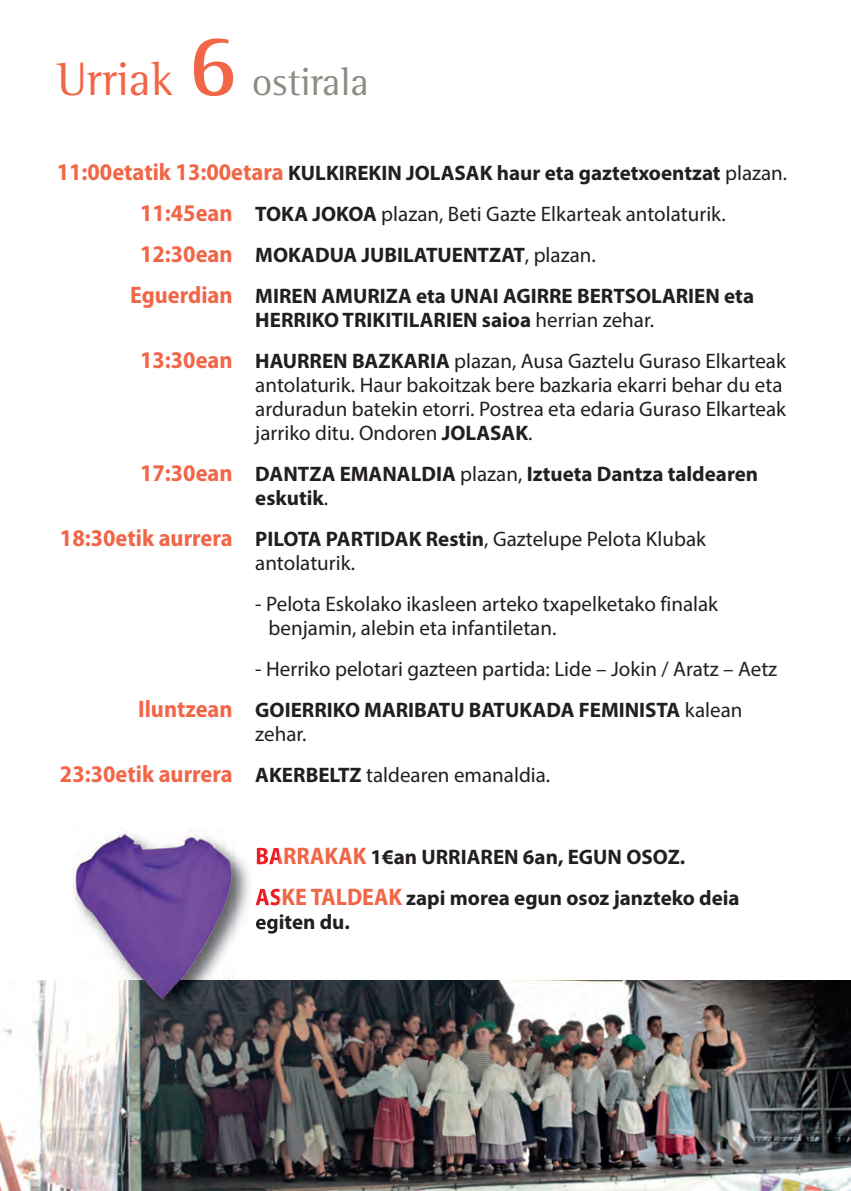
<style>
.page{position:relative;width:851px;height:1191px;background:#fff}
.page>*{position:absolute;margin:0;border:0;box-sizing:border-box;transform-origin:0 0}
.t1{font:48px "Rotis Semi Serif Std";color:#f26648}
.t2{font:40px "Rotis Semi Serif Std";color:#8a8d82}
.t3{font:21px/24px "Myriad Pro";color:#231f20}
.t4{font:700 21px/24px "Myriad Pro";color:#231f20}
.s1{font-weight:700;font-size:90px}
.s2{font-stretch:semi-condensed;font-size:24px;color:#f26648}
.s3{font-weight:400}
.s4{font-weight:700;font-stretch:semi-condensed;font-size:24px;color:#f26648}
.s5{font-weight:700}
</style>
<div class="page">
<img style="left:0;top:980px;width:850px;height:211px">
<img style="left:65px;top:847px;width:214px;height:186px">
<img style="left:257px;top:848px;width:22px;height:16px">
<img style="left:255px;top:888px;width:24px;height:17px">
<img style="left:256px;top:917px;width:22px;height:16px">
<img style="left:74px;top:831px;width:160px;height:170px">
<h1 class="t1" style="left:57px;top:63px;width:182px">Urriak <span class="s1">6</span></h1>
<h2 class="t2" style="left:252px;top:68px;width:119px">ostirala</h2>
<p class="t4" style="left:57px;top:162px;width:732px"><span class="s2">11:00etatik 13:00etara</span> KULKIREKIN JOLASAK haur eta gaztetxoentzat <span class="s3">plazan.</span></p>
<p class="t3" style="left:140px;top:203px;width:587px"><span class="s4">11:45ean</span> <span class="s5">TOKA JOKOA</span> plazan, Beti Gazte Elkarteak antolaturik.</p>
<p class="t4" style="left:140px;top:244px;width:457px"><span class="s2">12:30ean</span> MOKADUA JUBILATUENTZAT<span class="s3">, plazan.</span></p>
<p class="t4" style="left:130px;top:285px;width:625px"><span class="s2">Eguerdian</span> MIREN AMURIZA eta UNAI AGIRRE BERTSOLARIEN eta</p>
<p class="t3" style="left:140px;top:301px;width:647px;line-height:41px;text-indent:115px"><span class="s5">HERRIKO TRIKITILARIEN saioa</span> herrian zehar.<br><span class="s4">13:30ean</span> <span class="s5">HAURREN BAZKARIA</span> plazan, Ausa Gaztelu Guraso Elkarteak</p>
<p class="t3" style="left:255px;top:374px;width:532px">antolaturik. Haur bakoitzak bere bazkaria ekarri behar du eta arduradun batekin etorri. Postrea eta edaria Guraso Elkarteak jarriko ditu. Ondoren <span class="s5">JOLASAK</span>.</p>
<p class="t4" style="left:255px;top:463px;width:504px;text-indent:-115px"><span class="s2">17:30ean</span> DANTZA EMANALDIA <span class="s3">plazan,</span> Iztueta Dantza taldearen eskutik<span class="s3">.</span></p>
<p class="t3" style="left:255px;top:528px;width:452px;text-indent:-195px"><span class="s4">18:30etik aurrera</span> <span class="s5">PILOTA PARTIDAK Restin</span>, Gaztelupe Pelota Klubak antolaturik.</p>
<p class="t3" style="left:268px;top:593px;width:451px;text-indent:-13px">- Pelota Eskolako ikasleen arteko txapelketako finalak benjamin, alebin eta infantiletan.</p>
<p class="t3" style="left:138px;top:650px;width:640px;line-height:41px;text-indent:117px">- Herriko pelotari gazteen partida: Lide – Jokin / Aratz – Aetz<br><span class="s4">Iluntzean</span> <span class="s5">GOIERRIKO MARIBATU BATUKADA FEMINISTA</span> kalean</p>
<p class="t3" style="left:60px;top:715px;width:491px;line-height:41px;text-indent:195px">zehar.<br><span class="s4">23:30etik aurrera</span> <span class="s5">AKERBELTZ</span> taldearen emanaldia.</p>
<p class="t4" style="left:255px;top:838px;width:486px;line-height:41px"><span class="s2">BARRAKAK</span> 1€an URRIAREN 6an, EGUN OSOZ.<br><span class="s2">ASKE TALDEAK</span> zapi morea egun osoz janzteko deia</p>
<p class="t4" style="left:255px;top:911px;width:96px">egiten du.</p>
</div>
